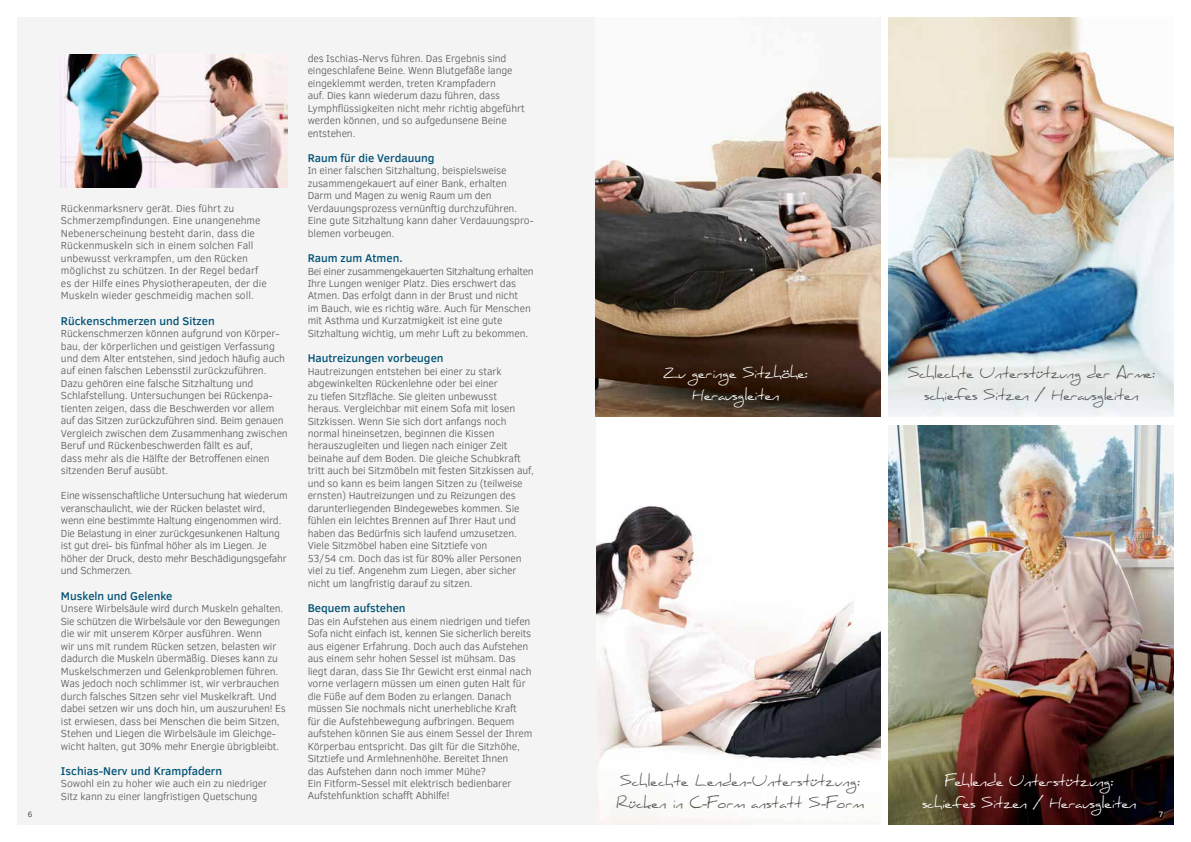
<style>
.page{position:relative;width:1191px;height:842px;background:#fff}
.page>*{position:absolute;margin:0;border:0;box-sizing:border-box;transform-origin:0 0}
.t1{font:14.6px/21.6px "Daniel";letter-spacing:-.02em;color:#fff;text-align:center}
.t2{font:14.6px/21.6px "Daniel";letter-spacing:-.02em;color:#575756;text-align:center}
.t3{font:14.6px/21.6px "Daniel";color:#575756}
.t4{font:500 11.5px "Clear Sans";color:#005274}
.t5{font:300 10.5px/12.5px "Clear Sans";letter-spacing:-.01em;color:#575756}
.t6{font:8px "Clear Sans";color:#575756}
.t7{font:8px "Clear Sans";color:#fff}
</style>
<div class="page">
<img style="left:889px;top:425px;width:285px;height:400px">
<img style="left:595px;top:425px;width:285px;height:400px">
<div style="left:17px;top:17px;width:578px;height:808px;background:#f4f4f4"></div>
<img style="left:595px;top:84px;width:285px;height:333px">
<img style="left:889px;top:17px;width:285px;height:400px">
<img style="left:61px;top:54px;width:227px;height:134px">
<p class="t5" style="left:308px;top:52px;width:218px">des Ischias-Nervs führen. Das Ergebnis sind eingeschlafene Beine. Wenn Blutgefäße lange eingeklemmt werden, treten Krampfadern<br>auf. Dies kann wiederum dazu führen, dass Lymphflüssigkeiten nicht mehr richtig abgeführt werden können, und so aufgedunsene Beine entstehen.</p>
<p class="t4" style="left:308px;top:150px;width:128px">Raum für die Verdauung</p>
<p class="t5" style="left:308px;top:165px;width:228px">In einer falschen Sitzhaltung, beispielsweise zusammengekauert auf einer Bank, erhalten Darm und Magen zu wenig Raum um den Verdauungsprozess vernünftig durchzuführen.<br>Eine gute Sitzhaltung kann daher Verdauungspro&shy;blemen vorbeugen.</p>
<p class="t4" style="left:308px;top:250px;width:96px">Raum zum Atmen.</p>
<p class="t5" style="left:308px;top:265px;width:227px">Bei einer zusammengekauerten Sitzhaltung erhalten Ihre Lungen weniger Platz. Dies erschwert das Atmen. Das erfolgt dann in der Brust und nicht<br>im Bauch, wie es richtig wäre. Auch für Menschen mit Asthma und Kurzatmigkeit ist eine gute Sitzhaltung wichtig, um mehr Luft zu bekommen.</p>
<p class="t4" style="left:308px;top:350px;width:137px">Hautreizungen vorbeugen</p>
<p class="t5" style="left:308px;top:365px;width:228px">Hautreizungen entstehen bei einer zu stark abgewinkelten Rückenlehne oder bei einer<br>zu tiefen Sitzfläche. Sie gleiten unbewusst<br>heraus. Vergleichbar mit einem Sofa mit losen Sitzkissen. Wenn Sie sich dort anfangs noch normal hineinsetzen, beginnen die Kissen herauszugleiten und liegen nach einiger Zeit beinahe auf dem Boden. Die gleiche Schubkraft tritt auch bei Sitzmöbeln mit festen Sitzkissen auf, und so kann es beim langen Sitzen zu (teilweise ernsten) Hautreizungen und zu Reizungen des darunterliegenden Bindegewebes kommen. Sie fühlen ein leichtes Brennen auf Ihrer Haut und haben das Bedürfnis sich laufend umzusetzen.<br>Viele Sitzmöbel haben eine Sitztiefe von<br>53/54 cm. Doch das ist für 80% aller Personen viel zu tief. Angenehm zum Liegen, aber sicher nicht um langfristig darauf zu sitzen.</p>
<p class="t4" style="left:308px;top:600px;width:99px">Bequem aufstehen</p>
<p class="t5" style="left:308px;top:615px;width:226px">Das ein Aufstehen aus einem niedrigen und tiefen Sofa nicht einfach ist, kennen Sie sicherlich bereits aus eigener Erfahrung. Doch auch das Aufstehen aus einem sehr hohen Sessel ist mühsam. Das liegt daran, dass Sie Ihr Gewicht erst einmal nach vorne verlagern müssen um einen guten Halt für die Füße auf dem Boden zu erlangen. Danach müssen Sie nochmals nicht unerhebliche Kraft für die Aufstehbewegung aufbringen. Bequem aufstehen können Sie aus einem Sessel der Ihrem Körperbau entspricht. Das gilt für die Sitzhöhe, Sitztiefe und Armlehnenhöhe. Bereitet Ihnen<br>das Aufstehen dann noch immer Mühe?<br>Ein Fitform-Sessel mit elektrisch bedienbarer Aufstehfunktion schafft Abhilfe!</p>
<p class="t5" style="left:61px;top:202px;width:207px">Rückenmarksnerv gerät. Dies führt zu Schmerzempfindungen. Eine unangenehme Nebenerscheinung besteht darin, dass die Rückenmuskeln sich in einem solchen Fall unbewusst verkrampfen, um den Rücken möglichst zu schützen. In der Regel bedarf es der Hilfe eines Physiotherapeuten, der die Muskeln wieder geschmeidig machen soll.</p>
<p class="t4" style="left:61px;top:312px;width:155px">Rückenschmerzen und Sitzen</p>
<p class="t5" style="left:61px;top:327px;width:228px">Rückenschmerzen können aufgrund von Körper&shy;bau, der körperlichen und geistigen Verfassung und dem Alter entstehen, sind jedoch häufig auch auf einen falschen Lebensstil zurückzuführen.<br>Dazu gehören eine falsche Sitzhaltung und Schlafstellung. Untersuchungen bei Rückenpa&shy;tienten zeigen, dass die Beschwerden vor allem auf das Sitzen zurückzuführen sind. Beim genauen Vergleich zwischen dem Zusammenhang zwischen Beruf und Rückenbeschwerden fällt es auf,<br>dass mehr als die Hälfte der Betroffenen einen sitzenden Beruf ausübt.</p>
<p class="t5" style="left:61px;top:489px;width:228px">Eine wissenschaftliche Untersuchung hat wiederum veranschaulicht, wie der Rücken belastet wird, wenn eine bestimmte Haltung eingenommen wird.<br>Die Belastung in einer zurückgesunkenen Haltung ist gut drei- bis fünfmal höher als im Liegen. Je höher der Druck, desto mehr Beschädigungsgefahr und Schmerzen.</p>
<p class="t4" style="left:61px;top:587px;width:113px">Muskeln und Gelenke</p>
<p class="t5" style="left:61px;top:602px;width:226px">Unsere Wirbelsäule wird durch Muskeln gehalten.<br>Sie schützen die Wirbelsäule vor den Bewegungen die wir mit unserem Körper ausführen. Wenn<br>wir uns mit rundem Rücken setzen, belasten wir dadurch die Muskeln übermäßig. Dieses kann zu Muskelschmerzen und Gelenkproblemen führen.<br>Was jedoch noch schlimmer ist, wir verbrauchen durch falsches Sitzen sehr viel Muskelkraft. Und dabei setzen wir uns doch hin, um auszuruhen! Es ist erwiesen, dass bei Menschen die beim Sitzen, Stehen und Liegen die Wirbelsäule im Gleichge&shy;wicht halten, gut 30% mehr Energie übrigbleibt.</p>
<p class="t4" style="left:61px;top:762px;width:163px">Ischias-Nerv und Krampfadern</p>
<p class="t5" style="left:61px;top:777px;width:208px">Sowohl ein zu hoher wie auch ein zu niedriger<br>Sitz kann zu einer langfristigen Quetschung</p>
<h1 class="t1" style="left:663px;top:362px;width:147px">Zu geringe Sitzhöhe:<br>Herausgleiten</h1>
<h1 class="t2" style="left:907px;top:362px;width:250px">Schlechte Unterstützung der Arme: schiefes Sitzen / Herausgleiten</h1>
<h1 class="t3" style="left:616px;top:770px;width:249px">Schlechte Lenden-Unterstützung:<br>Rücken in C-Form anstatt S-Form</h1>
<h1 class="t1" style="left:922px;top:770px;width:216px">Fehlende Unterstützung: schiefes Sitzen / Herausgleiten</h1>
<p class="t6" style="left:28px;top:809px;width:6px">6</p>
<p class="t7" style="left:1158px;top:809px;width:6px">7</p>
</div>
